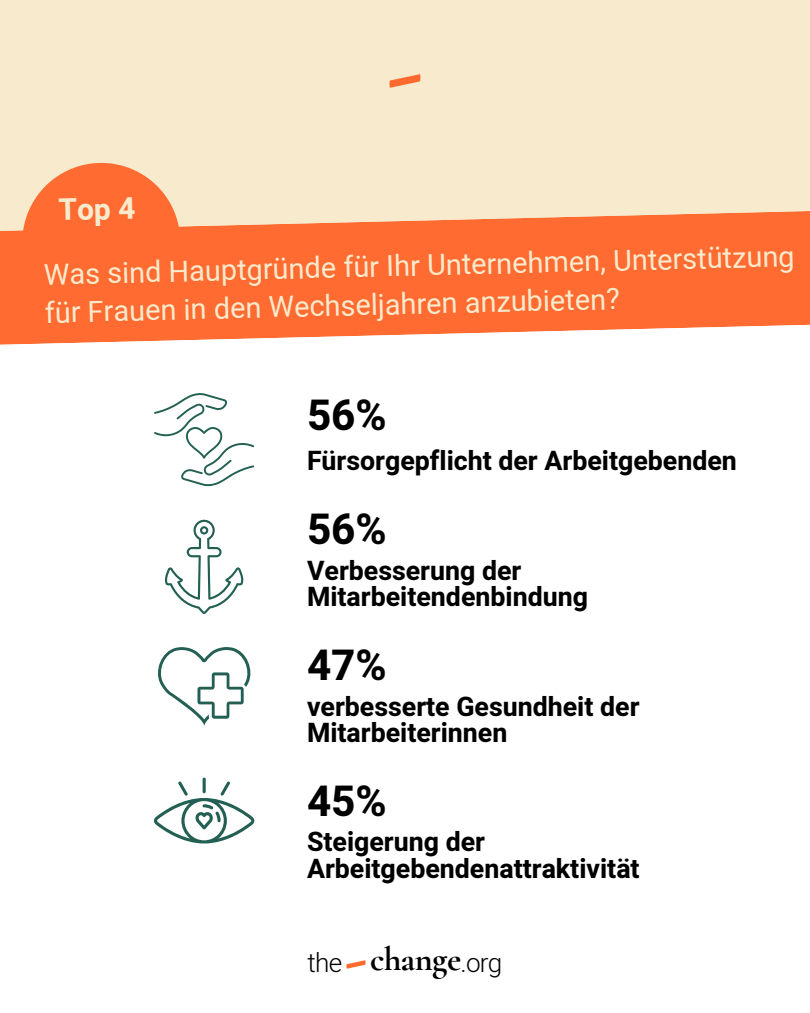
<style>
.page{position:relative;width:810px;height:1013px;background:#fff}
.page>*{position:absolute;margin:0;border:0;box-sizing:border-box;transform-origin:0 0}
.t1{font:700 42.3px "Heebo";color:#000}
.t2{font:700 34.1px "Cormorant Garamond";letter-spacing:-.015em;color:#000}
.t3{font:700 29.9px "Heebo";color:#f8eacd}
.t4{font:28.9px/38.8px "Heebo";color:#f8eacd}
.t5{font:700 26.7px/26.6px "Heebo";color:#000}
.t6{font:300 26.1px "Heebo";letter-spacing:-.03em;color:#000}
</style>
<div class="page">
<div style="left:0;top:0;width:810px;height:1012px;background:#f8eacd"></div>
<img style="left:389px;top:74px;width:32px;height:14px">
<div style="left:0;top:346px;width:810px;height:666px;background:#fff"></div>
<div style="left:309px;top:932px;width:93px;height:66px;background:#fff"></div>
<svg style="left:0;top:211px;width:810px;height:135px;background:#fe814d"></svg>
<svg style="left:22px;top:163px;width:158px;height:158px;background:#fe7840"></svg>
<svg style="left:154px;top:392px;width:100px;height:94px;background:#e8eeed"></svg>
<svg style="left:154px;top:647px;width:100px;height:78px;background:#dfe8e6"></svg>
<hr style="left:203px;top:777px;width:3px;height:16px;background:#236053;border-radius:2px">
<svg style="left:154px;top:781px;width:100px;height:62px;background:#d0ddda"></svg>
<svg style="left:165px;top:519px;width:79px;height:95px;background:#e1e9e8"></svg>
<h1 class="t3" style="left:58px;top:189px;width:78px;rotate:-1deg">Top 4</h1>
<p class="t4" style="left:44px;top:253px;width:752px;rotate:-1deg">Was sind Hauptgründe für Ihr Unternehmen, Unterstützung für Frauen in den Wechseljahren anzubieten?</p>
<p class="t1" style="left:307px;top:386px;width:81px">56%</p>
<h4 class="t5" style="left:307px;top:448px;width:431px">Fürsorgepflicht der Arbeitgebenden</h4>
<h5 class="t1" style="left:307px;top:499px;width:81px">56%</h5>
<p class="t5" style="left:307px;top:558px;width:282px">Verbesserung der<br>Mitarbeitendenbindung</p>
<h1 class="t1" style="left:307px;top:636px;width:81px">47%</h1>
<p class="t5" style="left:307px;top:694px;width:334px">verbesserte Gesundheit der<br>Mitarbeiterinnen</p>
<h1 class="t1" style="left:307px;top:771px;width:81px">45%</h1>
<h5 class="t5" style="left:307px;top:829px;width:334px">Steigerung der<br>Arbeitgebendenattraktivität</h5>
<p class="t6" style="left:308px;top:944px;width:36px">the</p>
<p class="t2" style="left:370px;top:938px;width:93px">change</p>
<h3 class="t6" style="left:461px;top:944px;width:43px">.org</h3>
</div>
